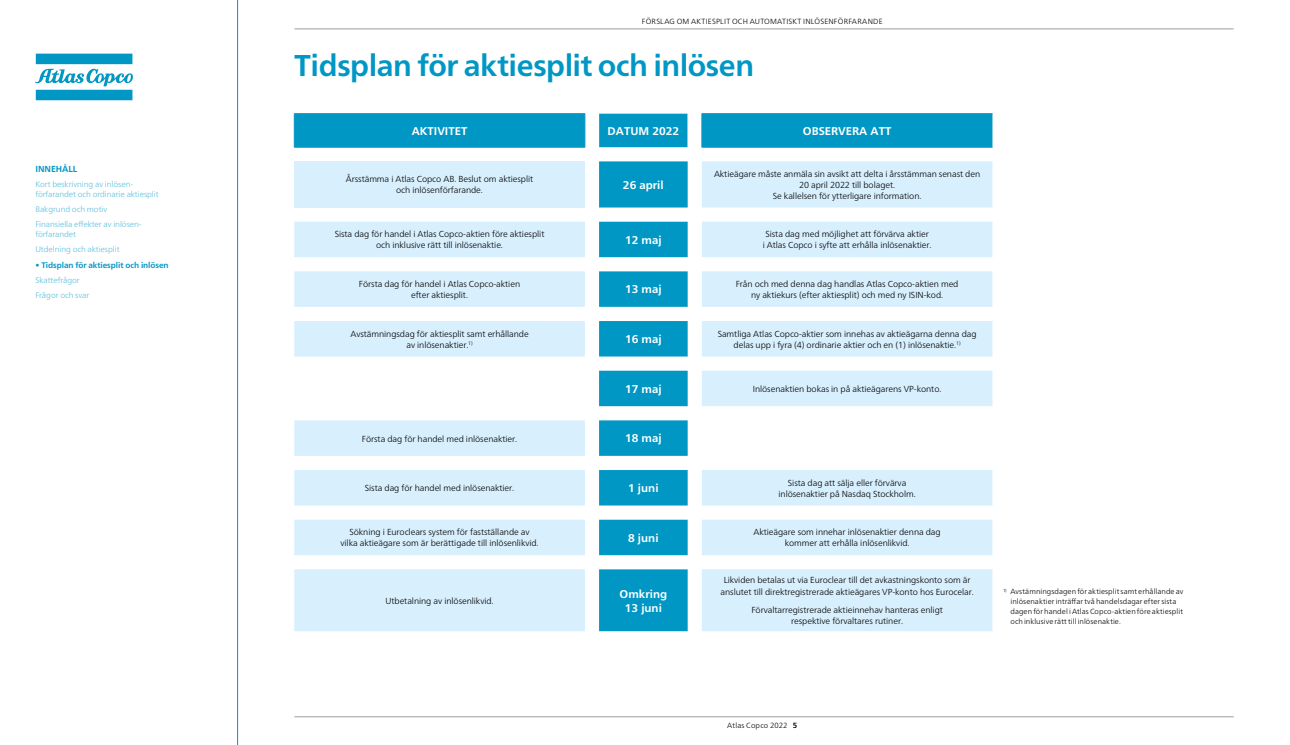
<style>
.page{position:relative;width:1290px;height:745px;background:#fff}
.page>*{position:absolute;margin:0;border:0;box-sizing:border-box;transform-origin:0 0}
.t1{font:700 30px "Neue Frutiger World";letter-spacing:-.015em;color:#0097c4}
.t2{font:700 11.25px/13.8px "Neue Frutiger World";color:#fff;text-align:center}
.t3{font:300 8.75px/11.2px "Neue Frutiger World";letter-spacing:-.01em;color:#000;text-align:center}
.t4{font:700 8.75px "Neue Frutiger World";letter-spacing:-.01em;color:#0097c4}
.t5{font:300 8.12px/15.1px "Neue Frutiger World";letter-spacing:-.01em;color:#5dbfdd}
.t6{font:700 8.12px "Neue Frutiger World";letter-spacing:-.01em;color:#0097c4}
.t7{font:300 7.5px/10px "Neue Frutiger World";letter-spacing:.01em;color:#000}
.t8{font:300 7.5px "Neue Frutiger World";letter-spacing:.03em;color:#000}
.s1{font-weight:700}
</style>
<div class="page">
<svg style="left:35px;top:54px;width:98px;height:46px"></svg>
<div style="left:295px;top:114px;width:697px;height:34px;background:#0097c4"></div>
<svg style="left:586px;top:114px;width:116px;height:33px"></svg>
<svg style="left:294px;top:161px;width:698px;height:469px;fill:#d8effd"></svg>
<hr style="left:294px;top:114px;width:1px;height:33px;background:#0097c4">
<hr style="left:294px;top:113px;width:291px;height:1px;background:#0097c4">
<hr style="left:585px;top:114px;width:1px;height:33px;background:#0097c4">
<hr style="left:702px;top:114px;width:1px;height:33px;background:#0097c4">
<hr style="left:702px;top:113px;width:290px;height:1px;background:#0097c4">
<hr style="left:294px;top:147px;width:291px;height:1px;background:#0097c4">
<hr style="left:702px;top:147px;width:290px;height:1px;background:#0097c4">
<hr style="left:237px;top:0;width:1px;height:744px;background:#0097c4">
<hr style="left:294px;top:716px;width:939px;height:1px;background:#9d9d9c">
<hr style="left:294px;top:29px;width:939px;height:1px;background:#9d9d9c">
<p class="t4" style="left:35px;top:161px;width:43px">INNEHÅLL</p>
<p class="t5" style="left:35px;top:179px;width:125px;line-height:10px">Kort beskrivning av inlösen&shy;förfarandet och ordinarie aktiesplit</p>
<p class="t5" style="left:35px;top:201px;width:108px">Bakgrund och motiv<br>Finansiella effekter av inlösen-</p>
<p class="t5" style="left:35px;top:227px;width:86px">förfarandet<br>Utdelning och aktiesplit</p>
<p class="t6" style="left:35px;top:257px;width:135px">• Tidsplan för aktiesplit och inlösen</p>
<p class="t5" style="left:35px;top:272px;width:55px">Skattefrågor<br>Frågor och svar</p>
<p class="t8" style="left:642px;top:15px;width:242px">FÖRSLAG OM AKTIESPLIT OCH AUTOMATISKT INLÖSENFÖRFARANDE</p>
<h1 class="t1" style="left:294px;top:39px;width:461px">Tidsplan för aktiesplit och inlösen</h1>
<p class="t2" style="left:412px;top:124px;width:57px">AKTIVITET</p>
<p class="t2" style="left:607px;top:124px;width:73px">DATUM 2022</p>
<p class="t2" style="left:803px;top:124px;width:90px">OBSERVERA ATT</p>
<p class="t3" style="left:346px;top:173px;width:189px">Årsstämma i Atlas Copco AB. Beslut om aktiesplit och inlösenförfarande.</p>
<p class="t2" style="left:623px;top:178px;width:42px">26 april</p>
<p class="t3" style="left:714px;top:168px;width:268px">Aktieägare måste anmäla sin avsikt att delta i årsstämman senast den<br>20 april 2022 till bolaget.<br>Se kallelsen för ytterligare information.</p>
<p class="t3" style="left:335px;top:228px;width:211px">Sista dag för handel i Atlas Copco-aktien före aktiesplit och inklusive rätt till inlösenaktie.</p>
<p class="t2" style="left:625px;top:233px;width:38px">12 maj</p>
<p class="t3" style="left:763px;top:228px;width:170px">Sista dag med möjlighet att förvärva aktier<br>i Atlas Copco i syfte att erhålla inlösenaktier.</p>
<p class="t3" style="left:359px;top:278px;width:163px">Första dag för handel i Atlas Copco-aktien efter aktiesplit.</p>
<p class="t2" style="left:625px;top:282px;width:38px">13 maj</p>
<p class="t3" style="left:736px;top:278px;width:224px">Från och med denna dag handlas Atlas Copco-aktien med ny aktiekurs (efter aktiesplit) och med ny ISIN-kod.</p>
<p class="t3" style="left:350px;top:328px;width:180px">Avstämningsdag för aktiesplit samt erhållande av inlösenaktier. <sup>1)</sup></p>
<p class="t2" style="left:625px;top:332px;width:38px">16 maj</p>
<p class="t3" style="left:718px;top:327px;width:260px">Samtliga Atlas Copco-aktier som innehas av aktieägarna denna dag delas upp i fyra (4) ordinarie aktier och en (1) inlösenaktie.<sup>1)</sup></p>
<p class="t2" style="left:625px;top:381px;width:38px">17 maj</p>
<p class="t3" style="left:753px;top:383px;width:190px">Inlösenaktien bokas in på aktieägarens VP-konto.</p>
<p class="t3" style="left:362px;top:432px;width:157px">Första dag för handel med inlösenaktier.</p>
<p class="t2" style="left:625px;top:431px;width:38px">18 maj</p>
<p class="t3" style="left:365px;top:482px;width:151px">Sista dag för handel med inlösenaktier.</p>
<p class="t2" style="left:628px;top:481px;width:32px">1 juni</p>
<p class="t3" style="left:778px;top:476px;width:139px">Sista dag att sälja eller förvärva inlösenaktier på Nasdaq Stockholm.</p>
<p class="t3" style="left:340px;top:526px;width:200px">Sökning i Euroclears system för fastställande av vilka aktieägare som är berättigade till inlösenlikvid.</p>
<p class="t2" style="left:628px;top:530px;width:32px">8 juni</p>
<p class="t3" style="left:753px;top:526px;width:189px">Aktieägare som innehar inlösenaktier denna dag kommer att erhålla inlösenlikvid.</p>
<p class="t3" style="left:385px;top:594px;width:110px">Utbetalning av inlösenlikvid.</p>
<p class="t2" style="left:619px;top:586px;width:49px">Omkring<br>13 juni</p>
<p class="t3" style="left:720px;top:574px;width:255px">Likviden betalas ut via Euroclear till det avkastningskonto som är anslutet till direktregistrerade aktieägares VP-konto hos Eurocelar.</p>
<p class="t3" style="left:751px;top:603px;width:193px">Förvaltarregistrerade aktieinnehav hanteras enligt respektive förvaltares rutiner.</p>
<p class="t7" style="left:1010px;top:586px;width:174px;text-indent:-7px"><sup>1)</sup> Avstämningsdagen för aktiesplit samt erhållande av inlösenaktier inträffar två handelsdagar efter sista dagen för handel i Atlas Copco-aktien före aktiesplit och inklusive rätt till inlösenaktie.</p>
<p class="t7" style="left:727px;top:719px;width:71px">Atlas Copco 2022 <span class="s1">5</span></p>
</div>
